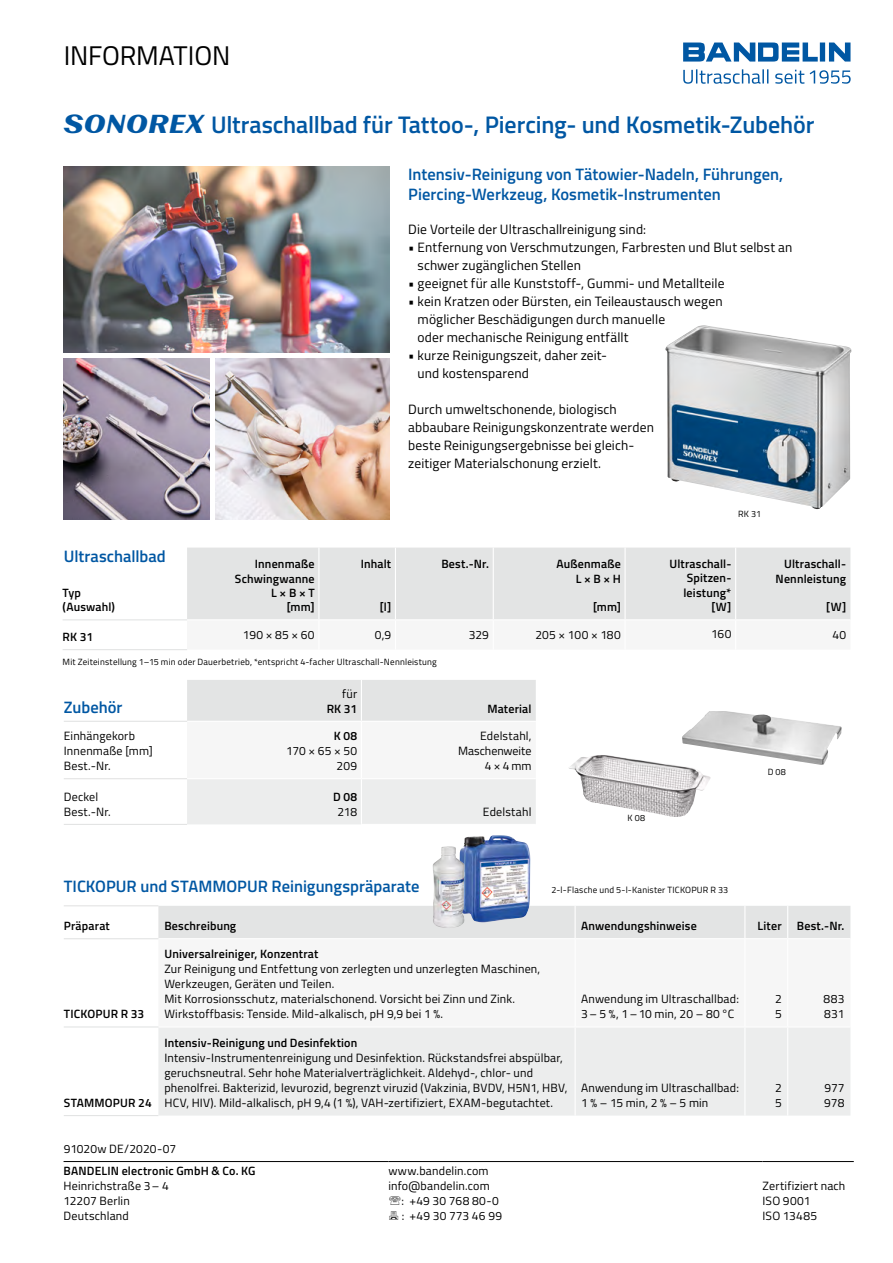
<style>
.page{position:relative;width:893px;height:1263px;background:#fff}
.page>*{position:absolute;margin:0;border:0;box-sizing:border-box;transform-origin:0 0}
.t1{font:27px "Titillium Web";letter-spacing:-.005em;color:#000}
.t2{font:600 24px "Titillium Web";letter-spacing:-.005em;color:#0057a3}
.t3{font:600 16.5px/19.8px "Titillium Web";color:#0057a3}
.t4{font:13.5px/18px "Titillium Web";letter-spacing:.01em;color:#000}
.t5{font:12px/15px "Titillium Web";letter-spacing:.015em;color:#000}
.t6{font:600 12px/14.4px "Titillium Web";letter-spacing:.015em;color:#000;text-align:right}
.t7{font:9px "Titillium Web";letter-spacing:.025em;color:#000}
.s1{font-family:"Bandelin";font-weight:400}
</style>
<div class="page">
<svg style="left:683px;top:43px;width:167px;height:19px"></svg>
<svg style="left:683px;top:69px;width:168px;height:15px"></svg>
<hr style="left:64px;top:1161px;width:324px;height:1px;background:#000">
<hr style="left:388px;top:1161px;width:375px;height:1px;background:#000">
<hr style="left:763px;top:1161px;width:91px;height:1px;background:#000">
<div style="left:187px;top:548px;width:663px;height:71px;background:#e3e4e4"></div>
<hr style="left:318px;top:548px;width:1px;height:71px;background:#fff">
<hr style="left:395px;top:548px;width:1px;height:71px;background:#fff">
<hr style="left:493px;top:548px;width:1px;height:71px;background:#fff">
<hr style="left:624px;top:548px;width:2px;height:71px;background:#fff">
<hr style="left:735px;top:548px;width:1px;height:71px;background:#fff">
<hr style="left:63px;top:649px;width:124px;height:1px;background:#e3e4e4">
<hr style="left:63px;top:619px;width:124px;height:1px;background:#e3e4e4">
<svg style="left:187px;top:680px;width:655px;height:144px"></svg>
<hr style="left:64px;top:778px;width:123px;height:1px;background:#e3e4e4">
<hr style="left:64px;top:824px;width:123px;height:1px;background:#e3e4e4">
<hr style="left:187px;top:778px;width:174px;height:1px;background:#fff">
<hr style="left:361px;top:778px;width:175px;height:1px;background:#fff">
<hr style="left:187px;top:721px;width:174px;height:1px;background:#fff">
<hr style="left:361px;top:722px;width:1px;height:56px;background:#fff">
<hr style="left:361px;top:779px;width:1px;height:45px;background:#fff">
<hr style="left:361px;top:680px;width:1px;height:41px;background:#fff">
<hr style="left:361px;top:721px;width:175px;height:1px;background:#fff">
<hr style="left:64px;top:721px;width:123px;height:1px;background:#e3e4e4">
<hr style="left:536px;top:721px;width:314px;height:1px;background:#fff">
<svg style="left:64px;top:906px;width:786px;height:122px"></svg>
<div style="left:158px;top:939px;width:692px;height:87px;background:#f6f6f6"></div>
<div style="left:158px;top:1027px;width:692px;height:88px;background:#eceded"></div>
<hr style="left:575px;top:906px;width:1px;height:32px;background:#fff">
<hr style="left:744px;top:906px;width:1px;height:32px;background:#fff">
<hr style="left:787px;top:906px;width:1px;height:32px;background:#fff">
<hr style="left:158px;top:938px;width:417px;height:1px;background:#fff">
<hr style="left:575px;top:938px;width:170px;height:1px;background:#fff">
<hr style="left:575px;top:939px;width:1px;height:87px;background:#fff">
<hr style="left:745px;top:938px;width:43px;height:1px;background:#fff">
<hr style="left:744px;top:939px;width:1px;height:87px;background:#fff">
<hr style="left:788px;top:938px;width:62px;height:1px;background:#fff">
<hr style="left:787px;top:939px;width:1px;height:87px;background:#fff">
<hr style="left:158px;top:1026px;width:417px;height:1px;background:#fff">
<hr style="left:575px;top:1026px;width:170px;height:1px;background:#fff">
<hr style="left:575px;top:1027px;width:1px;height:88px;background:#fff">
<hr style="left:745px;top:1026px;width:43px;height:1px;background:#fff">
<hr style="left:744px;top:1027px;width:1px;height:88px;background:#fff">
<hr style="left:788px;top:1026px;width:62px;height:1px;background:#fff">
<hr style="left:787px;top:1027px;width:1px;height:88px;background:#fff">
<hr style="left:64px;top:938px;width:94px;height:1px;background:#e3e4e4">
<hr style="left:64px;top:1026px;width:94px;height:1px;background:#e3e4e4">
<hr style="left:64px;top:1115px;width:94px;height:1px;background:#e3e4e4">
<hr style="left:64px;top:905px;width:94px;height:1px;background:#e3e4e4">
<img style="left:569px;top:755px;width:142px;height:62px">
<img style="left:682px;top:711px;width:159px;height:54px">
<img style="left:64px;top:167px;width:326px;height:186px">
<img style="left:64px;top:359px;width:145px;height:161px">
<img style="left:216px;top:359px;width:174px;height:161px">
<img style="left:464px;top:835px;width:66px;height:87px">
<img style="left:433px;top:846px;width:32px;height:82px">
<img style="left:665px;top:325px;width:186px;height:184px">
<h1 class="t1" style="left:64px;top:36px;width:168px">INFORMATION</h1>
<h2 class="t2" style="left:64px;top:107px;width:752px"><span class="s1">3</span> Ultraschallbad für Tattoo-, Piercing- und Kosmetik-Zubehör</h2>
<h3 class="t3" style="left:408px;top:163px;width:377px">Intensiv-Reinigung von Tätowier-Nadeln, Führungen,<br>Piercing-Werkzeug, Kosmetik-Instrumenten</h3>
<p class="t4" style="left:408px;top:220px;width:239px">Die Vorteile der Ultraschallreinigung sind:</p>
<p class="t4" style="left:418px;top:238px;width:376px;text-indent:-9px">• Entfernung von Verschmutzungen, Farbresten und Blut selbst an schwer zugänglichen Stellen</p>
<p class="t4" style="left:408px;top:274px;width:318px">• geeignet für alle Kunststoff-, Gummi- und Metallteile</p>
<p class="t4" style="left:418px;top:292px;width:307px;text-indent:-9px">• kein Kratzen oder Bürsten, ein Teileaustausch wegen möglicher Beschädigungen durch manuelle<br>oder mechanische Reinigung entfällt</p>
<p class="t4" style="left:418px;top:346px;width:191px;text-indent:-9px">• kurze Reinigungszeit, daher zeit&shy;und kostensparend</p>
<p class="t4" style="left:408px;top:400px;width:247px">Durch umweltschonende, biologisch abbaubare Reinigungskonzentrate werden beste Reinigungsergebnisse bei gleich&shy;zeitiger Materialschonung erzielt.</p>
<h3 class="t3" style="left:64px;top:545px;width:103px">Ultraschallbad</h3>
<p class="t6" style="left:63px;top:585px;width:54px;text-align:left">Typ (Auswahl)</p>
<p class="t6" style="left:235px;top:556px;width:81px">Innenmaße<br>Schwingwanne<br>L × B × T<br>[mm]</p>
<p class="t6" style="left:361px;top:556px;width:32px">Inhalt</p>
<p class="t6" style="left:380px;top:599px;width:13px">[l]</p>
<p class="t6" style="left:441px;top:556px;width:49px">Best.-Nr.</p>
<p class="t6" style="left:556px;top:556px;width:66px">Außenmaße<br>L × B × H</p>
<p class="t6" style="left:593px;top:599px;width:29px">[mm]</p>
<p class="t7" style="left:738px;top:508px;width:24px">RK 31</p>
<p class="t6" style="left:669px;top:555px;width:63px">Ultraschall-<br>Spitzen&shy;leistung* [W]</p>
<p class="t6" style="left:776px;top:556px;width:72px">Ultraschall-<br>Nennleistung</p>
<p class="t6" style="left:826px;top:599px;width:22px">[W]</p>
<p class="t6" style="left:63px;top:629px;width:32px">RK 31</p>
<p class="t5" style="left:243px;top:627px;width:73px">190 × 85 × 60</p>
<p class="t5" style="left:375px;top:627px;width:18px">0,9</p>
<p class="t5" style="left:469px;top:627px;width:22px">329</p>
<p class="t5" style="left:535px;top:627px;width:87px">205 × 100 × 180</p>
<p class="t5" style="left:711px;top:626px;width:22px">160</p>
<p class="t5" style="left:832px;top:627px;width:15px">40</p>
<p class="t7" style="left:63px;top:655px;width:376px">Mit Zeiteinstellung 1–15 min oder Dauerbetrieb, *entspricht 4-facher Ultraschall-Nennleistung</p>
<h3 class="t3" style="left:64px;top:696px;width:60px">Zubehör</h3>
<p class="t5" style="left:342px;top:686px;width:16px">für</p>
<p class="t6" style="left:327px;top:701px;width:32px">RK 31</p>
<p class="t6" style="left:487px;top:701px;width:46px">Material</p>
<p class="t5" style="left:64px;top:728px;width:90px">Einhängekorb<br>Innenmaße [mm]<br>Best.-Nr.</p>
<p class="t6" style="left:334px;top:728px;width:25px">K 08</p>
<p class="t5" style="left:286px;top:743px;width:73px;text-align:right">170 × 65 × 50<br>209</p>
<p class="t5" style="left:458px;top:728px;width:75px;text-align:right">Edelstahl,<br>Maschenweite<br>4 × 4 mm</p>
<p class="t5" style="left:64px;top:789px;width:48px">Deckel<br>Best.-Nr.</p>
<p class="t6" style="left:333px;top:789px;width:26px">D 08</p>
<p class="t5" style="left:337px;top:804px;width:21px">218</p>
<p class="t5" style="left:483px;top:804px;width:50px">Edelstahl</p>
<p class="t7" style="left:627px;top:811px;width:19px">K 08</p>
<h3 class="t3" style="left:64px;top:876px;width:357px">TICKOPUR und STAMMOPUR Reinigungspräparate</h3>
<p class="t7" style="left:551px;top:884px;width:178px">2-l-Flasche und 5-l-Kanister TICKOPUR R 33</p>
<p class="t7" style="left:768px;top:766px;width:20px">D 08</p>
<p class="t6" style="left:64px;top:918px;width:48px">Präparat</p>
<p class="t6" style="left:164px;top:918px;width:73px">Beschreibung</p>
<p class="t6" style="left:581px;top:918px;width:117px">Anwendungshinweise</p>
<p class="t6" style="left:758px;top:918px;width:26px">Liter</p>
<p class="t6" style="left:797px;top:918px;width:49px">Best.-Nr.</p>
<p class="t6" style="left:64px;top:1006px;width:82px">TICKOPUR R 33</p>
<p class="t6" style="left:64px;top:1095px;width:90px">STAMMOPUR 24</p>
<p class="t6" style="left:164px;top:946px;width:156px">Universalreiniger, Konzentrat</p>
<p class="t5" style="left:164px;top:961px;width:377px">Zur Reinigung und Entfettung von zerlegten und unzerlegten Maschinen, Werkzeugen, Geräten und Teilen.<br>Mit Korrosionsschutz, materialschonend. Vorsicht bei Zinn und Zink.<br>Wirkstoffbasis: Tenside. Mild-alkalisch, pH 9,9 bei 1 %.</p>
<p class="t6" style="left:164px;top:1035px;width:194px">Intensiv-Reinigung und Desinfektion</p>
<p class="t5" style="left:164px;top:1050px;width:405px">Intensiv-Instrumentenreinigung und Desinfektion. Rückstandsfrei abspülbar, geruchsneutral. Sehr hohe Materialverträglichkeit. Aldehyd-, chlor- und phenolfrei. Bakterizid, levurozid, begrenzt viruzid (Vakzinia, BVDV, H5N1, HBV, HCV, HIV). Mild-alkalisch, pH 9,4 (1 %), VAH-zertifiziert, EXAM-begutachtet.</p>
<p class="t5" style="left:64px;top:1141px;width:114px">91020w DE/2020-07</p>
<p class="t6" style="left:64px;top:1163px;width:193px">BANDELIN electronic GmbH &amp; Co. KG</p>
<p class="t5" style="left:64px;top:1178px;width:107px">Heinrichstraße 3– 4<br>12207 Berlin<br>Deutschland</p>
<p class="t5" style="left:388px;top:1163px;width:102px">www.bandelin.com</p>
<p class="t5" style="left:388px;top:1178px;width:103px">info@bandelin.com</p>
<p class="t5" style="left:402px;top:1193px;width:99px">: +49 30 768 80-0</p>
<p class="t5" style="left:402px;top:1208px;width:102px">: +49 30 773 46 99</p>
<p class="t5" style="left:581px;top:991px;width:159px">Anwendung im Ultraschallbad:<br>3– 5 %, 1–10 min, 20 – 80°C</p>
<p class="t5" style="left:775px;top:991px;width:8px">2<br>5</p>
<p class="t5" style="left:824px;top:991px;width:22px">883<br>831</p>
<p class="t5" style="left:581px;top:1080px;width:159px">Anwendung im Ultraschallbad:<br>1 % – 15 min, 2 % – 5 min</p>
<p class="t5" style="left:775px;top:1080px;width:8px">2<br>5</p>
<p class="t5" style="left:824px;top:1080px;width:22px">977<br>978</p>
<p class="t5" style="left:763px;top:1178px;width:84px">Zertifiziert nach<br>ISO 9001<br>ISO 13485</p>
</div>
